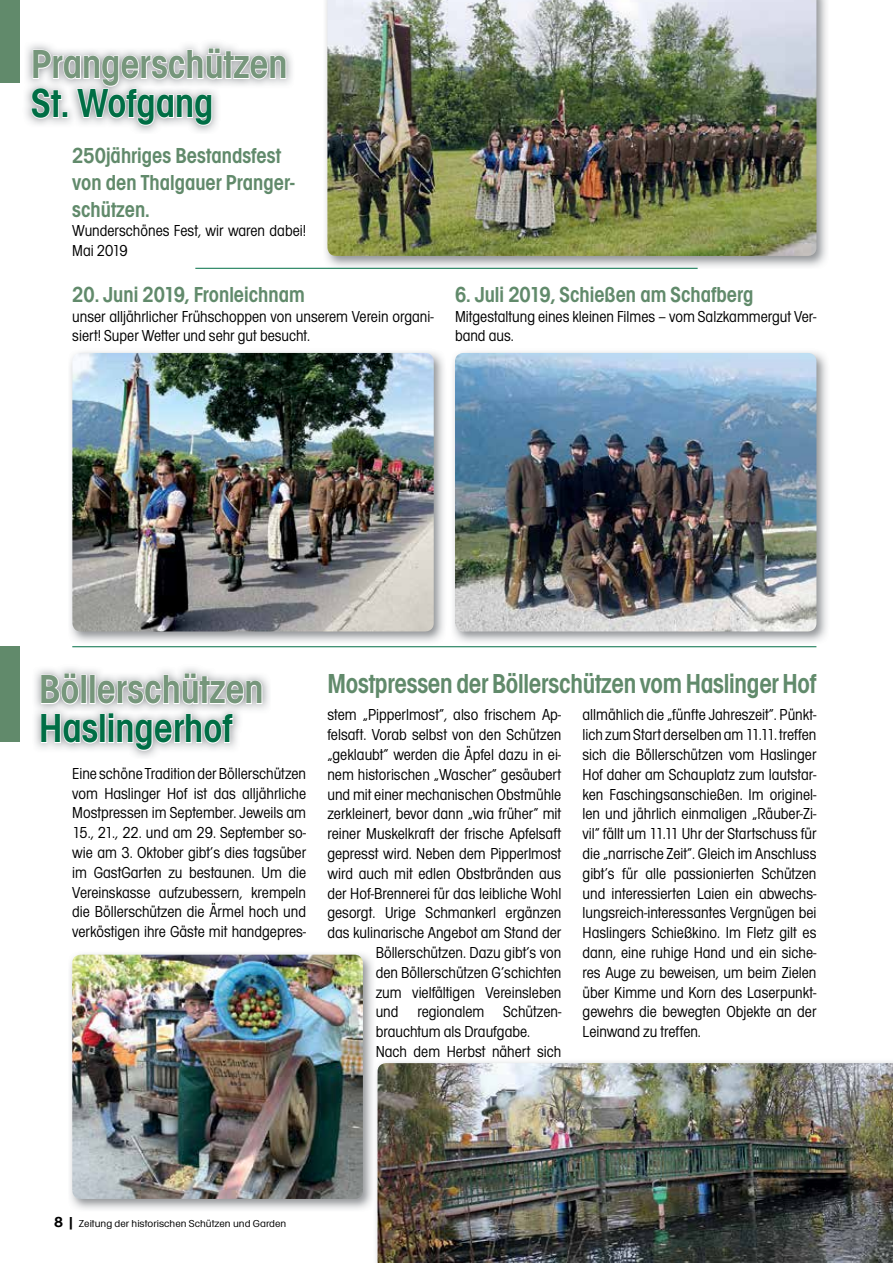
<style>
.page{position:relative;width:893px;height:1263px;background:#fff}
.page>*{position:absolute;margin:0;border:0;box-sizing:border-box;transform-origin:0 0}
.t1{font:700 42px "A860 Geometrical Cond";color:#76967b}
.t2{font:700 42px "A860 Geometrical Cond";color:#006e45}
.t3{font:700 28.5px "A860 Geometrical Cond";letter-spacing:-.01em;color:#618a6b}
.t4{font:700 22.5px/27px "A860 Geometrical Cond";color:#618a6b}
.t5{font:16.5px/19.8px "A860 Geometrical Cond";color:#000}
.t6{font:10.5px "A860 Geometrical Cond";color:#000;scale:1.2 1}
.s1{font-weight:700;font-size:15px}
</style>
<div class="page">
<div style="left:0;top:0;width:20px;height:83px;background:#618a6b"></div>
<svg style="left:30px;top:47px;width:257px;height:79px"></svg>
<img style="left:35px;top:668px;width:234px;height:89px">
<svg style="left:40px;top:672px;width:40px;height:33px"></svg>
<div style="left:81px;top:675px;width:6px;height:29px;border:2px solid #fff"></div>
<div style="left:89px;top:675px;width:6px;height:29px;border:2px solid #fff"></div>
<svg style="left:96px;top:672px;width:167px;height:33px"></svg>
<svg style="left:40px;top:713px;width:59px;height:31px"></svg>
<div style="left:100px;top:714px;width:6px;height:29px;border:2px solid #fff"></div>
<svg style="left:107px;top:712px;width:127px;height:39px"></svg>
<div style="left:0;top:646px;width:20px;height:96px;background:#618a6b"></div>
<img style="left:323px;top:0;width:504px;height:268px">
<img style="left:327px;top:0;width:489px;height:256px">
<hr style="left:195px;top:268px;width:503px;height:1px;background:#006e45">
<img style="left:70px;top:352px;width:374px;height:290px">
<img style="left:72px;top:353px;width:362px;height:278px">
<img style="left:453px;top:352px;width:374px;height:290px">
<img style="left:455px;top:353px;width:361px;height:278px">
<hr style="left:72px;top:646px;width:744px;height:1px;background:#006e45">
<img style="left:70px;top:954px;width:303px;height:256px">
<img style="left:72px;top:955px;width:291px;height:244px">
<img style="left:378px;top:1063px;width:515px;height:200px">
<h1 class="t1" style="left:31px;top:40px;width:258px">Prangerschützen</h1>
<h1 class="t2" style="left:31px;top:79px;width:184px">St. Wofgang</h1>
<h3 class="t4" style="left:72px;top:142px;width:224px">250jähriges Bestandsfest von den Thalgauer Pranger&shy;schützen.</h3>
<p class="t5" style="left:72px;top:221px;width:235px">Wunderschönes Fest, wir waren dabei!<br>Mai 2019</p>
<h3 class="t4" style="left:72px;top:281px;width:234px">20. Juni 2019, Fronleichnam</h3>
<p class="t5" style="left:72px;top:306px;width:363px">unser alljährlicher Frühschoppen von unserem Verein organi&shy;siert! Super Wetter und sehr gut besucht.</p>
<h3 class="t4" style="left:455px;top:281px;width:300px">6. Juli 2019, Schießen am Schafberg</h3>
<p class="t5" style="left:455px;top:306px;width:363px">Mitgestaltung eines kleinen Filmes – vom Salzkammergut Ver&shy;band aus.</p>
<h1 class="t1" style="left:39px;top:665px;width:226px">Böllerschützen</h1>
<h1 class="t2" style="left:39px;top:704px;width:195px">Haslingerhof</h1>
<p class="t5" style="left:72px;top:764px;width:235px;text-align:justify">Eine schöne Tradition der Böllerschützen vom Haslinger Hof ist das alljährliche Mostpressen im September. Jeweils am 15., 21., 22. und am 29. September so&shy;wie am 3. Oktober gibt’s dies tagsüber im GastGarten zu bestaunen. Um die Vereinskasse aufzubessern, krempeln die Böllerschützen die Ärmel hoch und verköstigen ihre Gäste mit handgepres-</p>
<h2 class="t3" style="left:327px;top:667px;width:490px">Mostpressen der Böllerschützen vom Haslinger Hof</h2>
<p class="t5" style="left:327px;top:705px;width:235px">stem „Pipperlmost“, also frischem Ap-</p>
<p class="t5" style="left:327px;top:725px;width:235px">felsaft. Vorab selbst von den Schützen</p>
<p class="t5" style="left:327px;top:745px;width:235px">„geklaubt“ werden die Äpfel dazu in ei-</p>
<p class="t5" style="left:327px;top:764px;width:235px">nem historischen „Wascher“ gesäubert</p>
<p class="t5" style="left:327px;top:784px;width:235px">und mit einer mechanischen Obstmühle</p>
<p class="t5" style="left:327px;top:804px;width:235px">zerkleinert, bevor dann „wia früher“ mit</p>
<p class="t5" style="left:327px;top:824px;width:235px">reiner Muskelkraft der frische Apfelsaft</p>
<p class="t5" style="left:327px;top:844px;width:235px">gepresst wird. Neben dem Pipperlmost</p>
<p class="t5" style="left:327px;top:863px;width:235px">wird auch mit edlen Obstbränden aus</p>
<p class="t5" style="left:327px;top:883px;width:235px">der Hof-Brennerei für das leibliche Wohl</p>
<p class="t5" style="left:327px;top:903px;width:235px">gesorgt. Urige Schmankerl ergänzen</p>
<p class="t5" style="left:327px;top:923px;width:235px">das kulinarische Angebot am Stand der</p>
<p class="t5" style="left:376px;top:943px;width:187px">Böllerschützen. Dazu gibt’s von</p>
<p class="t5" style="left:376px;top:962px;width:187px">den Böllerschützen G’schichten</p>
<p class="t5" style="left:376px;top:982px;width:187px">zum vielfältigen Vereinsleben</p>
<p class="t5" style="left:376px;top:1002px;width:187px">und regionalem Schützen-</p>
<p class="t5" style="left:376px;top:1022px;width:156px">brauchtum als Draufgabe.</p>
<p class="t5" style="left:376px;top:1042px;width:187px">Nach dem Herbst nähert sich</p>
<p class="t5" style="left:583px;top:705px;width:235px;text-align:justify">allmählich die „fünfte Jahreszeit“. Pünkt&shy;lich zum Start derselben am 11.11. treffen sich die Böllerschützen vom Haslinger Hof daher am Schauplatz zum lautstar&shy;ken Faschingsanschießen. Im originel&shy;len und jährlich einmaligen „Räuber-Zi&shy;vil“ fällt um 11.11 Uhr der Startschuss für die „narrische Zeit“. Gleich im Anschluss gibt’s für alle passionierten Schützen und interessierten Laien ein abwechs&shy;lungsreich-interessantes Vergnügen bei Haslingers Schießkino. Im Fletz gilt es dann, eine ruhige Hand und ein siche&shy;res Auge zu beweisen, um beim Zielen über Kimme und Korn des Laserpunkt&shy;gewehrs die bewegten Objekte an der Leinwand zu treffen.</p>
<p class="t6" style="left:54px;top:1218px;width:195px"><span class="s1">8 |</span> Zeitung der historischen Schützen und Garden</p>
</div>
